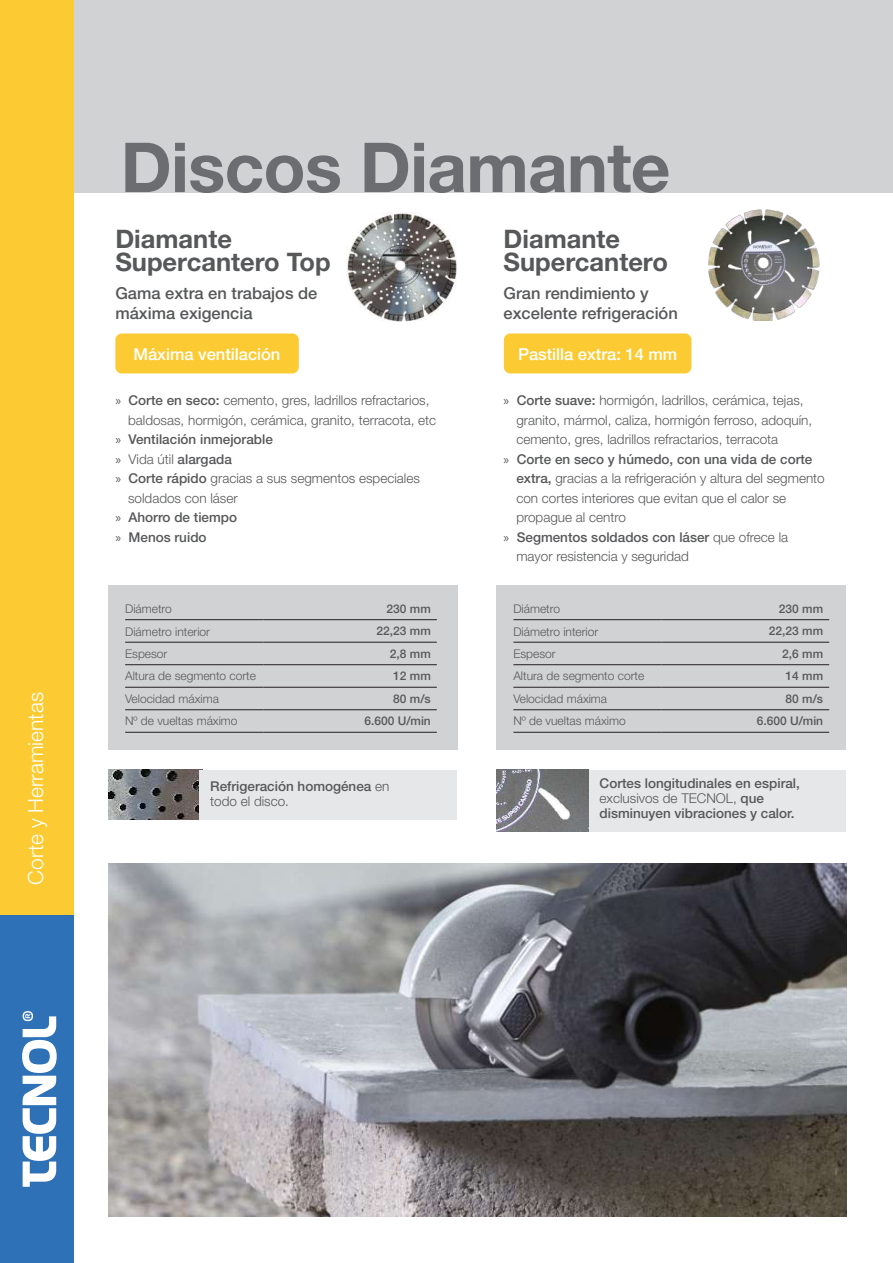
<style>
.page{position:relative;width:893px;height:1263px;background:#fff}
.page>*{position:absolute;margin:0;border:0;box-sizing:border-box;transform-origin:0 0}
.t1{font:700 69px "Helvetica Neue";letter-spacing:-.01em;color:#6c6d70}
.t2{font:700 25.5px/22.5px "Helvetica Neue";color:#57585a}
.t3{font:300 21px "Helvetica Neue";color:#fff}
.t4{font:500 16.5px/19.5px "Helvetica Neue";color:#57585a}
.t5{font:500 16.5px "Helvetica Neue";color:#fff}
.t6{font:300 13.5px "Helvetica Neue";color:#57585a}
.t7{font:500 13.5px/15px "Helvetica Neue";color:#57585a}
.t8{font:300 12px "Helvetica Neue";color:#57585a}
.t9{font:500 12px "Helvetica Neue";color:#57585a}
.s1{font-family:"Myriad Pro";font-weight:400}
.s2{font-weight:500}
.s3{font-weight:300}
</style>
<div class="page">
<div style="left:74px;top:0;width:819px;height:192px;background:#d1d2d4"></div>
<div style="left:0;top:0;width:74px;height:1263px;background:#fccb33"></div>
<div style="left:0;top:916px;width:74px;height:347px;background:#2f71b7"></div>
<svg style="left:22px;top:1011px;width:35px;height:176px"></svg>
<div style="left:108px;top:585px;width:350px;height:165px;background:#d1d2d4"></div>
<hr style="left:125px;top:619px;width:139px;height:1px;background:#231f20">
<hr style="left:264px;top:619px;width:173px;height:1px;background:#231f20">
<hr style="left:125px;top:642px;width:139px;height:1px;background:#231f20">
<hr style="left:264px;top:642px;width:173px;height:1px;background:#231f20">
<hr style="left:125px;top:664px;width:139px;height:1px;background:#231f20">
<hr style="left:264px;top:664px;width:173px;height:1px;background:#231f20">
<hr style="left:125px;top:687px;width:139px;height:1px;background:#231f20">
<hr style="left:264px;top:687px;width:173px;height:1px;background:#231f20">
<hr style="left:125px;top:709px;width:139px;height:1px;background:#231f20">
<hr style="left:264px;top:709px;width:173px;height:1px;background:#231f20">
<hr style="left:125px;top:732px;width:139px;height:1px;background:#231f20">
<hr style="left:264px;top:732px;width:173px;height:1px;background:#231f20">
<div style="left:497px;top:585px;width:349px;height:165px;background:#d1d2d4"></div>
<hr style="left:513px;top:619px;width:149px;height:1px;background:#231f20">
<hr style="left:662px;top:619px;width:167px;height:1px;background:#231f20">
<hr style="left:513px;top:642px;width:149px;height:1px;background:#231f20">
<hr style="left:662px;top:642px;width:167px;height:1px;background:#231f20">
<hr style="left:513px;top:664px;width:149px;height:1px;background:#231f20">
<hr style="left:662px;top:664px;width:167px;height:1px;background:#231f20">
<hr style="left:513px;top:687px;width:149px;height:1px;background:#231f20">
<hr style="left:662px;top:687px;width:167px;height:1px;background:#231f20">
<hr style="left:513px;top:709px;width:149px;height:1px;background:#231f20">
<hr style="left:662px;top:709px;width:167px;height:1px;background:#231f20">
<hr style="left:513px;top:732px;width:149px;height:1px;background:#231f20">
<hr style="left:662px;top:732px;width:167px;height:1px;background:#231f20">
<img style="left:708px;top:209px;width:112px;height:112px">
<div style="left:115px;top:333px;width:184px;height:40px;background:#fccb33;border-radius:6px"></div>
<div style="left:504px;top:333px;width:187px;height:40px;background:#fccb33;border-radius:6px"></div>
<img style="left:108px;top:863px;width:738px;height:353px">
<img style="left:347px;top:212px;width:110px;height:110px">
<div style="left:588px;top:770px;width:258px;height:61px;background:#e6e7e9"></div>
<img style="left:108px;top:770px;width:92px;height:49px">
<div style="left:200px;top:770px;width:257px;height:49px;background:#e6e7e9"></div>
<img style="left:497px;top:770px;width:91px;height:61px">
<h3 class="t3" style="left:23px;top:884px;width:194px;rotate:-90deg">Corte y Herramientas</h3>
<h1 class="t1" style="left:121px;top:125px;width:551px">Discos Diamante</h1>
<h2 class="t2" style="left:115px;top:227px;width:217px">Diamante<br>Supercantero Top</h2>
<p class="t4" style="left:115px;top:283px;width:204px">Gama extra en trabajos de máxima exigencia</p>
<h2 class="t2" style="left:504px;top:227px;width:166px">Diamante<br>Supercantero</h2>
<p class="t4" style="left:504px;top:283px;width:176px">Gran rendimiento y excelente refrigeración</p>
<p class="t5" style="left:133px;top:344px;width:149px">Máxima ventilación</p>
<p class="t5" style="left:518px;top:344px;width:161px">Pastilla extra: 14 mm</p>
<p class="t6" style="left:115px;top:392px;width:316px"><span class="s1">»</span> <span class="s2">Corte en seco:</span> cemento, gres, ladrillos refractarios,</p>
<p class="t6" style="left:128px;top:412px;width:310px">baldosas, hormigón, cerámica, granito, terracota, etc</p>
<p class="t7" style="left:115px;top:432px;width:159px"><span class="s1">»</span> Ventilación inmejorable</p>
<p class="t6" style="left:115px;top:451px;width:118px"><span class="s1">»</span> Vida útil <span class="s2">alargada</span></p>
<p class="t6" style="left:115px;top:470px;width:306px"><span class="s1">»</span> <span class="s2">Corte rápido</span> gracias a sus segmentos especiales</p>
<p class="t6" style="left:128px;top:490px;width:111px">soldados con láser</p>
<p class="t7" style="left:115px;top:510px;width:123px"><span class="s1">»</span> Ahorro de tiempo</p>
<p class="t7" style="left:115px;top:529px;width:93px"><span class="s1">»</span> Menos ruido</p>
<p class="t8" style="left:125px;top:601px;width:48px">Diámetro</p>
<p class="t9" style="left:387px;top:601px;width:46px">230 mm</p>
<p class="t8" style="left:125px;top:624px;width:86px">Diámetro interior</p>
<p class="t9" style="left:377px;top:624px;width:56px">22,23 mm</p>
<p class="t8" style="left:125px;top:646px;width:44px">Espesor</p>
<p class="t9" style="left:390px;top:646px;width:42px">2,8 mm</p>
<p class="t8" style="left:125px;top:668px;width:132px">Altura de segmento corte</p>
<p class="t9" style="left:393px;top:669px;width:39px">12 mm</p>
<p class="t8" style="left:125px;top:691px;width:95px">Velocidad máxima</p>
<p class="t9" style="left:393px;top:691px;width:39px">80 m/s</p>
<p class="t8" style="left:125px;top:713px;width:114px">Nº de vueltas máximo</p>
<p class="t9" style="left:364px;top:714px;width:68px">6.600 U/min</p>
<p class="t6" style="left:504px;top:392px;width:302px"><span class="s1">»</span> <span class="s2">Corte suave:</span> hormigón, ladrillos, cerámica, tejas,</p>
<p class="t6" style="left:516px;top:412px;width:297px">granito, mármol, caliza, hormigón ferroso, adoquín,</p>
<p class="t6" style="left:516px;top:431px;width:263px">cemento, gres, ladrillos refractarios, terracota</p>
<p class="t7" style="left:504px;top:451px;width:310px"><span class="s1">»</span> Corte en seco y húmedo, con una vida de corte</p>
<p class="t6" style="left:516px;top:470px;width:310px"><span class="s2">extra,</span> gracias a la refrigeración y altura del segmento</p>
<p class="t6" style="left:516px;top:490px;width:271px">con cortes interiores que evitan que el calor se</p>
<p class="t6" style="left:516px;top:509px;width:111px">propague al centro</p>
<p class="t7" style="left:504px;top:529px;width:286px"><span class="s1">»</span> Segmentos soldados con láser <span class="s3">que ofrece la</span></p>
<p class="t6" style="left:516px;top:548px;width:174px">mayor resistencia y seguridad</p>
<p class="t8" style="left:513px;top:601px;width:48px">Diámetro</p>
<p class="t9" style="left:779px;top:601px;width:46px">230 mm</p>
<p class="t8" style="left:513px;top:624px;width:86px">Diámetro interior</p>
<p class="t9" style="left:769px;top:624px;width:56px">22,23 mm</p>
<p class="t8" style="left:513px;top:646px;width:44px">Espesor</p>
<p class="t9" style="left:782px;top:646px;width:42px">2,6 mm</p>
<p class="t8" style="left:513px;top:668px;width:132px">Altura de segmento corte</p>
<p class="t9" style="left:786px;top:669px;width:39px">14 mm</p>
<p class="t8" style="left:513px;top:691px;width:95px">Velocidad máxima</p>
<p class="t9" style="left:786px;top:691px;width:39px">80 m/s</p>
<p class="t8" style="left:513px;top:713px;width:114px">Nº de vueltas máximo</p>
<p class="t9" style="left:757px;top:714px;width:68px">6.600 U/min</p>
<p class="t7" style="left:210px;top:779px;width:181px">Refrigeración homogénea <span class="s3">en todo el disco.</span></p>
<p class="t7" style="left:600px;top:776px;width:202px">Cortes longitudinales en espiral, <span class="s3">exclusivos de TECNOL,</span> que disminuyen vibraciones y calor.</p>
</div>
